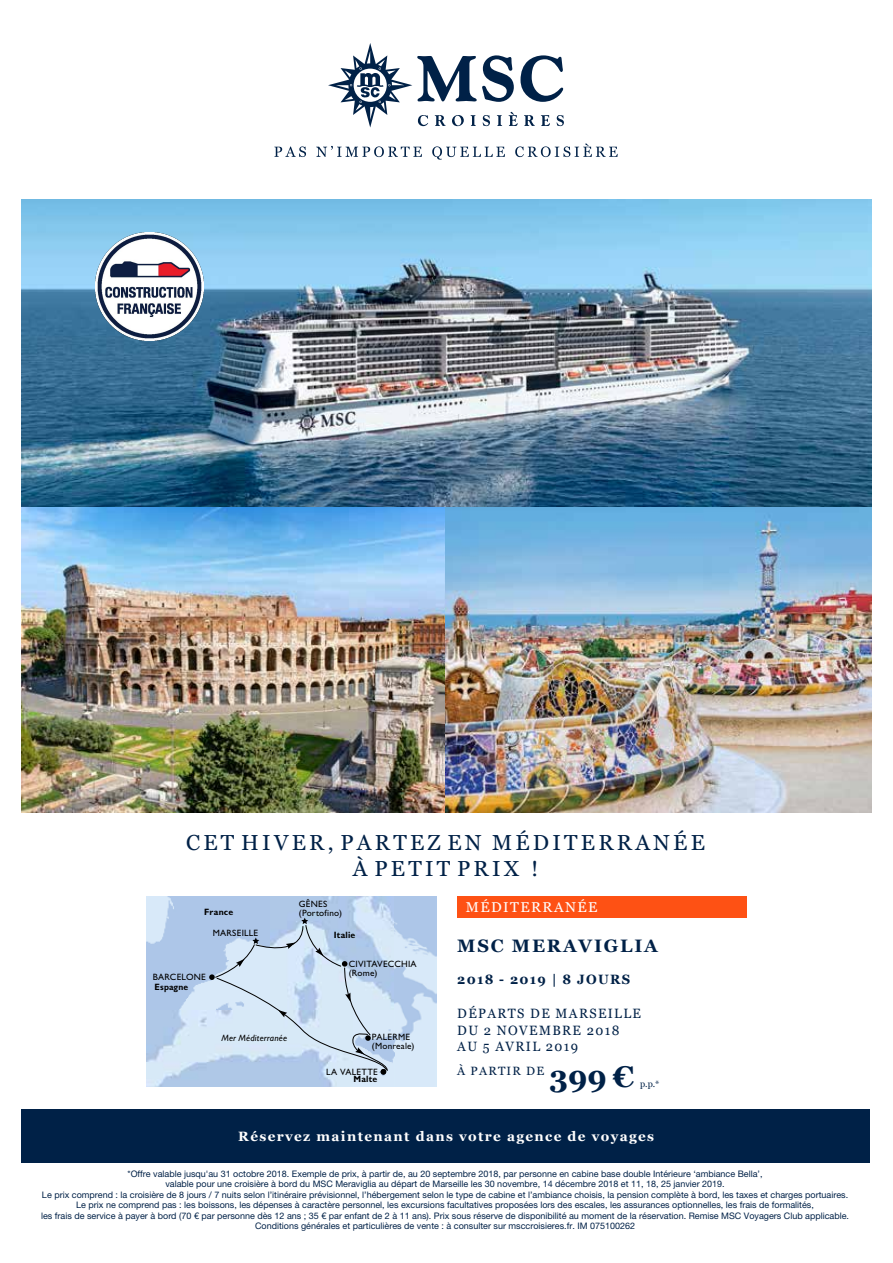
<style>
.page{position:relative;width:893px;height:1263px;background:#fff}
.page>*{position:absolute;margin:0;border:0;box-sizing:border-box;transform-origin:0 0}
.t1{font:700 30px "Georgia";color:#002147}
.t2{font:21.75px/26.1px "Georgia";letter-spacing:.15em;color:#002147;text-align:center}
.t3{font:700 18px "Georgia";letter-spacing:.1em;color:#002147}
.t4{font:14.25px "Georgia";letter-spacing:.1em;color:#fff}
.t5{font:13.5px/16.2px "Georgia";letter-spacing:.105em;color:#002147;scale:.96 1}
.t6{font:700 13.5px "Georgia";letter-spacing:.1em;color:#fff}
.t7{font:700 13.5px "Georgia";letter-spacing:.1em;color:#002147;scale:.96 1}
.t8{font:12px "Georgia";letter-spacing:.1em;color:#002147}
.t9{font:9.15px/9.1px "MSCGS Std";letter-spacing:.025em;color:#000}
.t10{font:700 9.15px "MSCGS Std";letter-spacing:.02em;color:#000;scale:.95 1}
.t11{font:italic 9.15px "MSCGS Std";letter-spacing:.02em;color:#000}
.t12{font:700 9.15px "MSCGS Std";letter-spacing:.02em;color:#000;scale:.93 1}
.t13{font:9px/10.5px "Helvetica Neue LT Std";color:#002147;text-align:center}
.t14{font:9px "Georgia";color:#002147}
</style>
<div class="page">
<img style="left:22px;top:506px;width:424px;height:306px">
<div style="left:21px;top:1109px;width:849px;height:53px;background:#002147"></div>
<svg style="left:328px;top:43px;width:236px;height:85px"></svg>
<svg style="left:274px;top:146px;width:32px;height:11px"></svg>
<svg style="left:316px;top:146px;width:106px;height:11px"></svg>
<svg style="left:432px;top:146px;width:73px;height:14px"></svg>
<svg style="left:515px;top:143px;width:103px;height:14px"></svg>
<img style="left:446px;top:506px;width:426px;height:306px">
<div style="left:457px;top:896px;width:289px;height:21px;background:#fe5114"></div>
<img style="left:147px;top:896px;width:289px;height:191px">
<svg style="left:209px;top:918px;width:179px;height:156px;background:#c4d7ec"></svg>
<img style="left:22px;top:200px;width:850px;height:306px">
<img style="left:96px;top:232px;width:108px;height:109px">
<h2 class="t2" style="left:186px;top:830px;width:520px">CET HIVER, PARTEZ EN MÉDITERRANÉE<br>À PETIT PRIX !</h2>
<p class="t10" style="left:204px;top:906px;width:32px">France</p>
<p class="t9" style="left:213px;top:928px;width:47px">MARSEILLE</p>
<p class="t9" style="left:153px;top:973px;width:55px">BARCELONE</p>
<p class="t12" style="left:155px;top:981px;width:38px">Espagne</p>
<p class="t11" style="left:221px;top:1032px;width:67px">Mer Méditerranée</p>
<p class="t9" style="left:299px;top:899px;width:45px">GÊNES (Portofino)</p>
<h3 class="t4" style="left:466px;top:897px;width:133px">MÉDITERRANÉE</h3>
<h3 class="t3" style="left:457px;top:932px;width:202px">MSC MERAVIGLIA</h3>
<h3 class="t7" style="left:457px;top:969px;width:182px">2018 - 2019 | 8 JOURS</h3>
<h3 class="t5" style="left:457px;top:1005px;width:193px">DÉPARTS DE MARSEILLE<br>DU 2 NOVEMBRE 2018<br>AU 5 AVRIL 2019</h3>
<h3 class="t8" style="left:457px;top:1062px;width:88px">À PARTIR DE</h3>
<h1 class="t1" style="left:549px;top:1057px;width:86px">399 €</h1>
<p class="t10" style="left:334px;top:929px;width:24px">Italie</p>
<p class="t9" style="left:349px;top:959px;width:69px">CIVITAVECCHIA (Rome)</p>
<p class="t9" style="left:372px;top:1032px;width:44px">PALERME (Monreale)</p>
<p class="t9" style="left:326px;top:1067px;width:53px">LA VALETTE</p>
<p class="t10" style="left:353px;top:1073px;width:27px">Malte</p>
<p class="t14" style="left:640px;top:1077px;width:21px">p.p.*</p>
<h3 class="t6" style="left:238px;top:1126px;width:417px">Réservez maintenant dans votre agence de voyages</h3>
<p class="t13" style="left:41px;top:1168px;width:809px">*Offre valable jusqu'au 31 octobre 2018. Exemple de prix, à partir de, au 20 septembre 2018, par personne en cabine base double Intérieure ‘ambiance Bella’,<br>valable pour une croisière à bord du MSC Meraviglia au départ de Marseille les 30 novembre, 14 décembre 2018 et 11, 18, 25 janvier 2019.<br>Le prix comprend : la croisière de 8 jours / 7 nuits selon l’itinéraire prévisionnel, l’hébergement selon le type de cabine et l’ambiance choisis, la pension complète à bord, les taxes et charges portuaires.<br>Le prix ne comprend pas : les boissons, les dépenses à caractère personnel, les excursions facultatives proposées lors des escales, les assurances optionnelles, les frais de formalités,<br>les frais de service à payer à bord (70 € par personne dès 12 ans ; 35 € par enfant de 2 à 11 ans). Prix sous réserve de disponibilité au moment de la réservation. Remise MSC Voyagers Club applicable.<br>Conditions générales et particulières de vente : à consulter sur msccroisieres.fr. IM 075100262</p>
</div>
